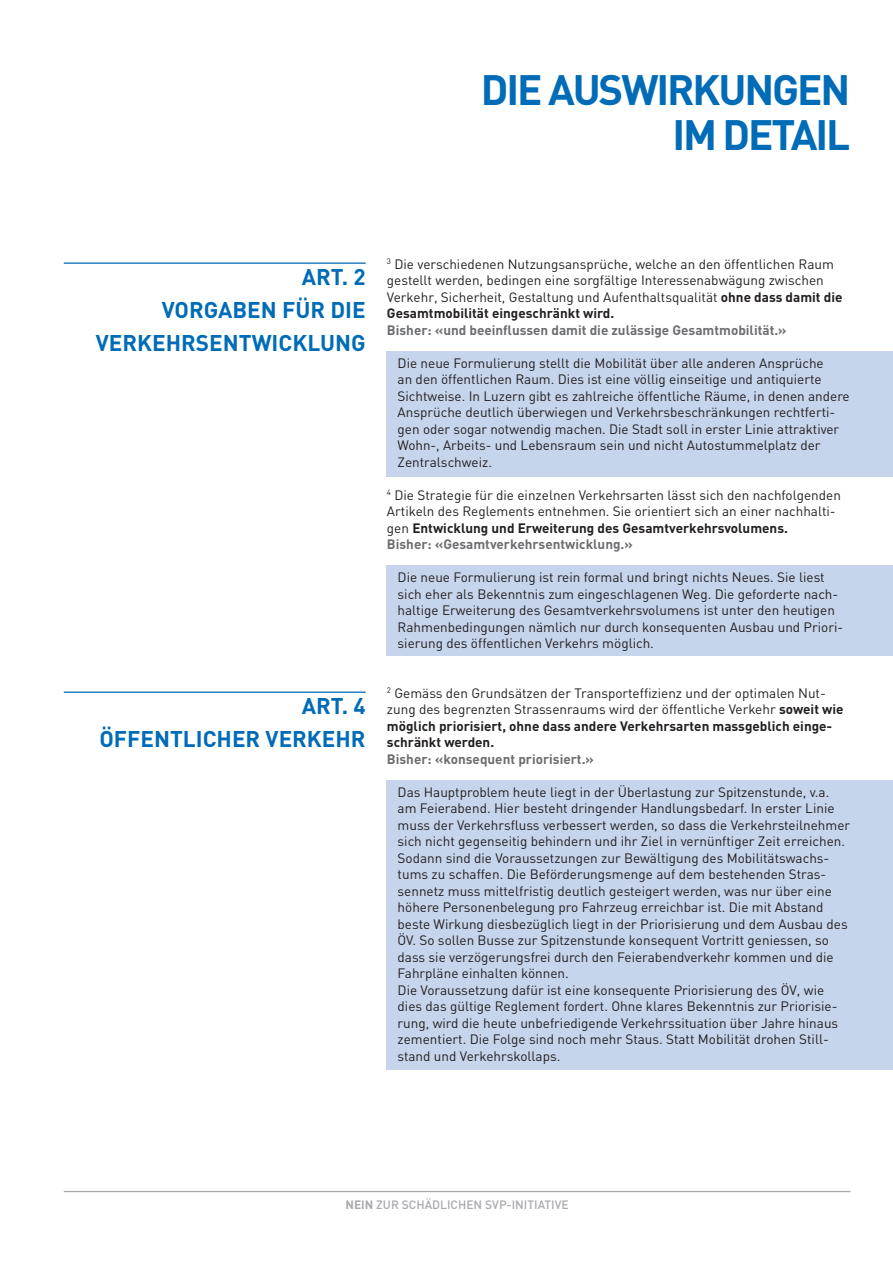
<style>
.page{position:relative;width:893px;height:1263px;background:#fff}
.page>*{position:absolute;margin:0;border:0;box-sizing:border-box;transform-origin:0 0}
.t1{font:700 42px/45px "DIN";letter-spacing:-.05em;color:#006cb7;text-align:right}
.Titel_klein{font:700 22.5px/33px "DIN";color:#006cb7;text-align:right}
.Text_aufFlaeche{font:13.5px/16.5px "DIN";color:#231f20}
.Bisher{font:700 13.5px "DIN";color:#6c6d70}
.t2{font:500 12px "DIN";color:#a8a9ad}
.s1{font-weight:700}
</style>
<div class="page">
<hr style="left:64px;top:1191px;width:786px;height:1px;background:#a8a9ad">
<div style="left:387px;top:351px;width:506px;height:125px;background:#c6d4ec"></div>
<div style="left:387px;top:566px;width:506px;height:90px;background:#c6d4ec"></div>
<div style="left:387px;top:780px;width:506px;height:289px;background:#c6d4ec"></div>
<hr style="left:64px;top:262px;width:302px;height:2px;background:#006cb7">
<hr style="left:64px;top:691px;width:302px;height:2px;background:#006cb7">
<p class="t1" style="left:481px;top:66px;width:371px">DIE AUSWIRKUNGEN<br>IM DETAIL</p>
<p class="Titel_klein" style="left:96px;top:259px;width:271px">ART. 2<br>VORGABEN FÜR DIE<br>VERKEHRSENTWICKLUNG</p>
<p class="Titel_klein" style="left:99px;top:688px;width:268px">ART. 4<br>ÖFFENTLICHER VERKEHR</p>
<p class="Text_aufFlaeche" style="left:387px;top:255px;width:457px"><sup>3</sup> Die verschiedenen Nutzungsansprüche, welche an den öffentlichen Raum gestellt werden, bedingen eine sorgfältige Interessenabwägung zwischen Verkehr, Sicherheit, Gestaltung und Aufenthaltsqualität <span class="s1">ohne dass damit die Gesamtmobilität eingeschränkt wird.</span></p>
<p class="Bisher" style="left:387px;top:321px;width:401px">Bisher: «und beeinflussen damit die zulässige Gesamtmobilität.»</p>
<p class="Text_aufFlaeche" style="left:398px;top:354px;width:454px">Die neue Formulierung stellt die Mobilität über alle anderen Ansprüche<br>an den öffentlichen Raum. Dies ist eine völlig einseitige und antiquierte Sichtweise. In Luzern gibt es zahlreiche öffentliche Räume, in denen andere Ansprüche deutlich überwiegen und Verkehrsbeschränkungen rechtferti&shy;gen oder sogar notwendig machen. Die Stadt soll in erster Linie attraktiver Wohn-, Arbeits- und Lebensraum sein und nicht Autostummelplatz der Zentralschweiz.</p>
<p class="Text_aufFlaeche" style="left:387px;top:486px;width:455px"><sup>4</sup> Die Strategie für die einzelnen Verkehrsarten lässt sich den nachfolgenden<br>Artikeln des Reglements entnehmen. Sie orientiert sich an einer nachhalti&shy;gen <span class="s1">Entwicklung und Erweiterung des Gesamtverkehrsvolumens.</span></p>
<p class="Bisher" style="left:387px;top:535px;width:247px">Bisher: «Gesamtverkehrsentwicklung.»</p>
<p class="Text_aufFlaeche" style="left:398px;top:569px;width:447px">Die neue Formulierung ist rein formal und bringt nichts Neues. Sie liest sich eher als Bekenntnis zum eingeschlagenen Weg. Die geforderte nach&shy;haltige Erweiterung des Gesamtverkehrsvolumens ist unter den heutigen Rahmenbedingungen nämlich nur durch konsequenten Ausbau und Priori&shy;sierung des öffentlichen Verkehrs möglich.</p>
<p class="Text_aufFlaeche" style="left:387px;top:684px;width:458px"><sup>2</sup> Gemäss den Grundsätzen der Transporteffizienz und der optimalen Nut&shy;zung des begrenzten Strassenraums wird der öffentliche Verkehr <span class="s1">soweit wie möglich priorisiert, ohne dass andere Verkehrsarten massgeblich einge&shy;schränkt werden.</span></p>
<p class="Bisher" style="left:387px;top:750px;width:209px">Bisher: «konsequent priorisiert.»</p>
<p class="Text_aufFlaeche" style="left:398px;top:783px;width:454px">Das Hauptproblem heute liegt in der Überlastung zur Spitzenstunde, v.a. am Feierabend. Hier besteht dringender Handlungsbedarf. In erster Linie muss der Verkehrsfluss verbessert werden, so dass die Verkehrsteilnehmer sich nicht gegenseitig behindern und ihr Ziel in vernünftiger Zeit erreichen.<br>Sodann sind die Voraussetzungen zur Bewältigung des Mobilitätswachs&shy;tums zu schaffen. Die Beförderungsmenge auf dem bestehenden Stras&shy;sennetz muss mittelfristig deutlich gesteigert werden, was nur über eine höhere Personenbelegung pro Fahrzeug erreichbar ist. Die mit Abstand beste Wirkung diesbezüglich liegt in der Priorisierung und dem Ausbau des ÖV. So sollen Busse zur Spitzenstunde konsequent Vortritt geniessen, so dass sie verzögerungsfrei durch den Feierabendverkehr kommen und die Fahrpläne einhalten können.</p>
<p class="Text_aufFlaeche" style="left:398px;top:981px;width:442px">Die Voraussetzung dafür ist eine konsequente Priorisierung des ÖV, wie dies das gültige Reglement fordert. Ohne klares Bekenntnis zur Priorisie&shy;rung, wird die heute unbefriedigende Verkehrssituation über Jahre hinaus zementiert. Die Folge sind noch mehr Staus. Statt Mobilität drohen Still&shy;stand und Verkehrskollaps.</p>
<p class="t2" style="left:346px;top:1197px;width:225px"><span class="s1">NEIN</span> ZUR SCHÄDLICHEN SVP-INITIATIVE</p>
</div>
